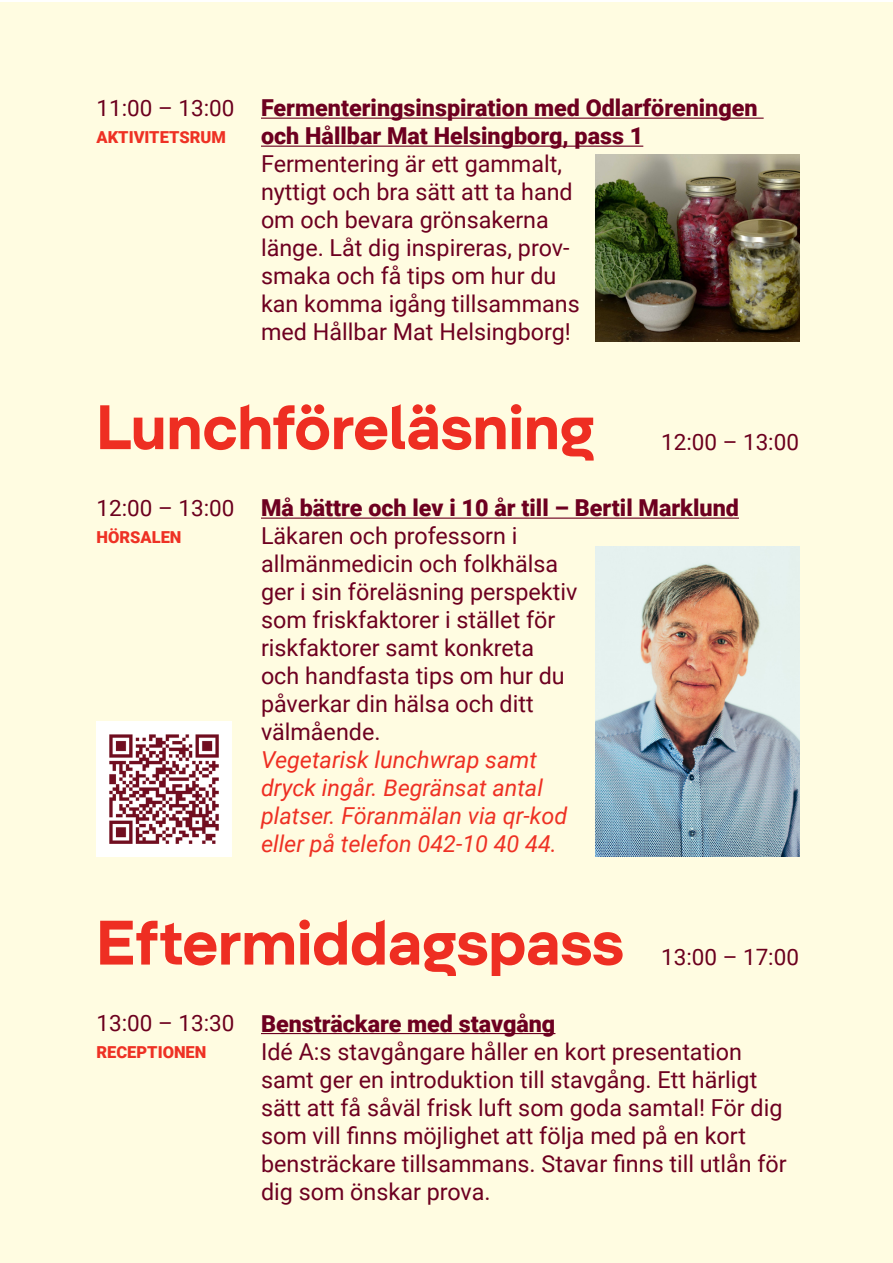
<style>
.page{position:relative;width:893px;height:1263px;background:#fff}
.page>*{position:absolute;margin:0;border:0;box-sizing:border-box;transform-origin:0 0}
.t1{font:700 63.6px "Helsingborg Sans";color:#ee2e22}
.t2{font:23.4px/28px "Roboto";color:#6d0020}
.t3{font:900 23.4px/28px "Roboto";color:#6d0020}
.t4{font:italic 23.4px/28px "Roboto";color:#ee3124}
.t5{font:italic 23.4px/28px "Roboto";color:#ee2e22}
.t6{font:22.5px "Roboto";color:#6c001e}
.t7{font:900 16.5px "Roboto";color:#ee3124}
.s1{color:#ee3124}
</style>
<div class="page">
<div style="left:0;top:2px;width:893px;height:1261px;background:#fffce1"></div>
<hr style="left:261px;top:118px;width:503px;height:1px;background:#6d0020">
<hr style="left:261px;top:146px;width:382px;height:1px;background:#6d0020">
<img style="left:595px;top:154px;width:205px;height:188px">
<hr style="left:261px;top:517px;width:478px;height:2px;background:#6d0020">
<img style="left:595px;top:546px;width:205px;height:311px">
<img style="left:96px;top:722px;width:135px;height:135px">
<hr style="left:261px;top:1033px;width:294px;height:1px;background:#6d0020">
<p class="t6" style="left:96px;top:92px;width:139px">11:00 – 13:00</p>
<p class="t7" style="left:96px;top:125px;width:131px">AKTIVITETSRUM</p>
<p class="t3" style="left:261px;top:93px;width:498px">Fermenteringsinspiration med Odlarföreningen och Hållbar Mat Helsingborg, pass 1</p>
<p class="t2" style="left:261px;top:149px;width:302px">Fermentering är ett gammalt,</p>
<p class="t2" style="left:261px;top:177px;width:313px">nyttigt och bra sätt att ta hand</p>
<p class="t2" style="left:261px;top:205px;width:289px">om och bevara grönsakerna</p>
<p class="t2" style="left:261px;top:233px;width:310px">länge. Låt dig inspireras, prov-</p>
<p class="t2" style="left:261px;top:261px;width:297px">smaka och få tips om hur du</p>
<p class="t2" style="left:261px;top:289px;width:320px">kan komma igång tillsammans</p>
<p class="t2" style="left:261px;top:317px;width:311px">med Hållbar Mat Helsingborg!</p>
<p class="t1" style="left:96px;top:388px;width:500px">Lunchföreläsning</p>
<p class="t6" style="left:96px;top:492px;width:139px">12:00 – 13:00</p>
<p class="t7" style="left:96px;top:525px;width:87px">HÖRSALEN</p>
<p class="t6" style="left:661px;top:426px;width:139px">12:00 – 13:00</p>
<p class="t3" style="left:261px;top:493px;width:479px">Må bättre och lev i 10 år till – Bertil Marklund</p>
<p class="t2" style="left:261px;top:521px;width:258px">Läkaren och professorn i</p>
<p class="t2" style="left:261px;top:549px;width:318px">allmänmedicin och folkhälsa ger i sin föreläsning perspektiv</p>
<p class="t2" style="left:261px;top:605px;width:296px">som friskfaktorer i stället för riskfaktorer samt konkreta</p>
<p class="t2" style="left:261px;top:661px;width:305px">och handfasta tips om hur du påverkar din hälsa och ditt</p>
<p class="t2" style="left:261px;top:717px;width:121px">välmående.</p>
<p class="t5" style="left:261px;top:745px;width:283px">Vegetarisk lunchwrap samt dryck ingår. <span class="s1">Begränsat antal</span></p>
<p class="t4" style="left:261px;top:801px;width:308px">platser. Föranmälan via qr-kod eller på telefon 042-10 40 44.</p>
<p class="t1" style="left:96px;top:904px;width:529px">Eftermiddagspass</p>
<p class="t6" style="left:96px;top:1007px;width:139px">13:00 – 13:30</p>
<p class="t7" style="left:96px;top:1041px;width:111px">RECEPTIONEN</p>
<p class="t6" style="left:661px;top:942px;width:139px">13:00 – 17:00</p>
<p class="t3" style="left:261px;top:1009px;width:296px">Bensträckare med stavgång</p>
<p class="t2" style="left:261px;top:1037px;width:527px">Idé A:s stavgångare håller en kort presentation samt ger en introduktion till stavgång. Ett härligt sätt att få såväl frisk luft som goda samtal! För dig som vill finns möjlighet att följa med på en kort bensträckare tillsammans. Stavar finns till utlån för dig som önskar prova.</p>
</div>
